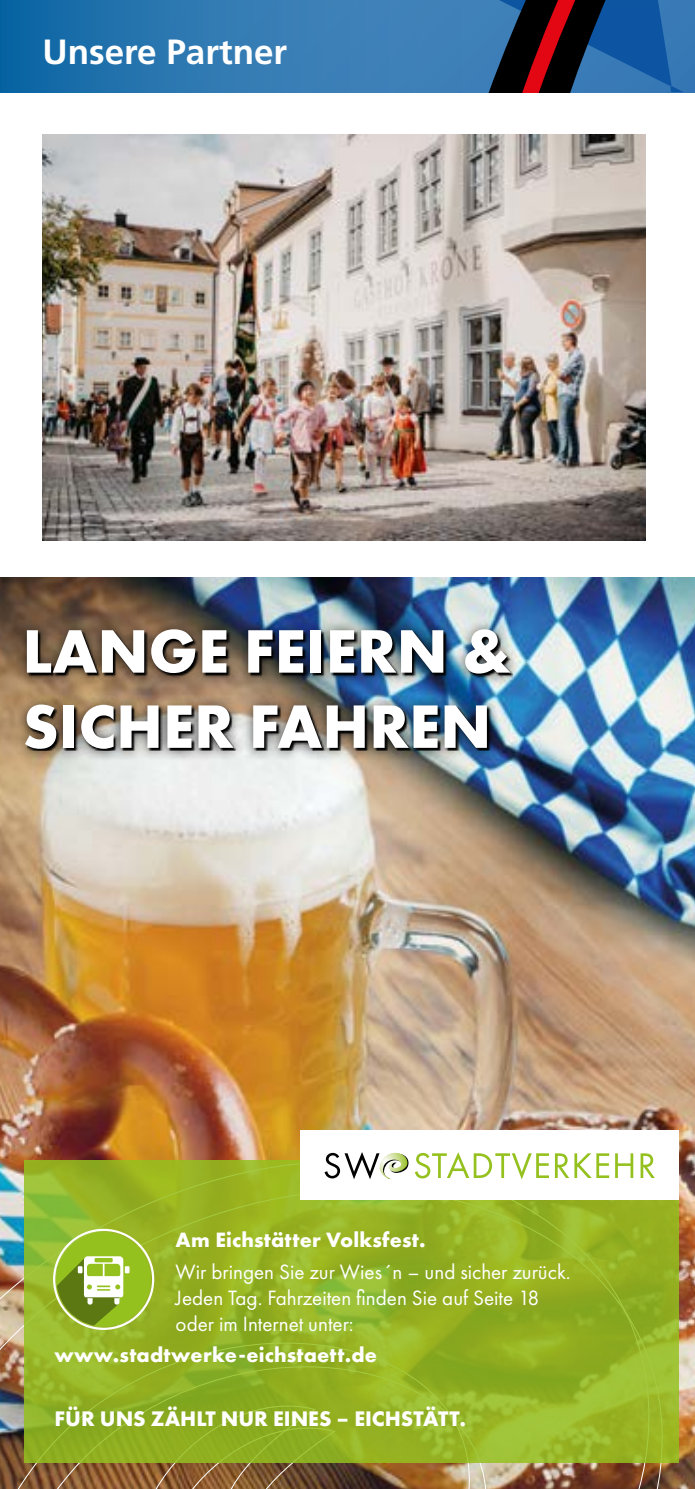
<style>
.page{position:relative;width:695px;height:1489px;background:#fff}
.page>*{position:absolute;margin:0;border:0;box-sizing:border-box;transform-origin:0 0}
.t1{font:700 63.5px/75.2px "Futura PT";color:#fff}
.t2{font:700 35px "Frutiger LT Pro";color:#fff}
.t3{font:700 22px "Futura PT";color:#fff}
.t4{font:21.5px/25.8px "Futura PT";color:#fff}
.t5{font:700 21.5px "Futura PT";letter-spacing:.01em;color:#fff}
</style>
<div class="page">
<svg style="left:0;top:0;width:203px;height:92px;background:#1d6faa"></svg>
<svg style="left:203px;top:0;width:491px;height:92px;background:#336597"></svg>
<img style="left:42px;top:135px;width:603px;height:405px">
<img style="left:0;top:578px;width:694px;height:487px">
<img style="left:0;top:1065px;width:694px;height:423px">
<div style="left:13px;top:617px;width:508px;height:144px;background:#000;opacity:.75"></div>
<svg style="left:24px;top:1160px;width:654px;height:302px;background:#94b326"></svg>
<div style="left:56px;top:1231px;width:95px;height:95px;background:#95c11f;border-radius:50%"></div>
<svg style="left:57px;top:1256px;width:72px;height:69px"></svg>
<div style="left:53px;top:1228px;width:101px;height:101px;border:2px solid #fff;border-radius:50%"></div>
<div style="left:300px;top:1129px;width:378px;height:70px;background:#fff"></div>
<svg style="left:324px;top:1152px;width:225px;height:27px"></svg>
<svg style="left:555px;top:1153px;width:54px;height:24px"></svg>
<svg style="left:615px;top:1153px;width:18px;height:24px"></svg>
<svg style="left:640px;top:1153px;width:14px;height:24px"></svg>
<h2 class="t2" style="left:43px;top:31px;width:246px">Unsere Partner</h2>
<h1 class="t1" style="left:22px;top:612px;width:489px">LANGE FEIERN &amp;<br>SICHER FAHREN</h1>
<p class="t5" style="left:175px;top:1226px;width:251px">Am Eichstätter Volksfest.</p>
<p class="t4" style="left:175px;top:1258px;width:396px">Wir bringen Sie zur Wies´n – und sicher zurück.<br>Jeden Tag. Fahrzeiten finden Sie auf Seite 18 oder im Internet unter:</p>
<p class="t5" style="left:55px;top:1340px;width:324px">www.stadtwerke-eichstaett.de</p>
<p class="t3" style="left:55px;top:1403px;width:413px">FÜR UNS ZÄHLT NUR EINES – EICHSTÄTT.</p>
</div>
